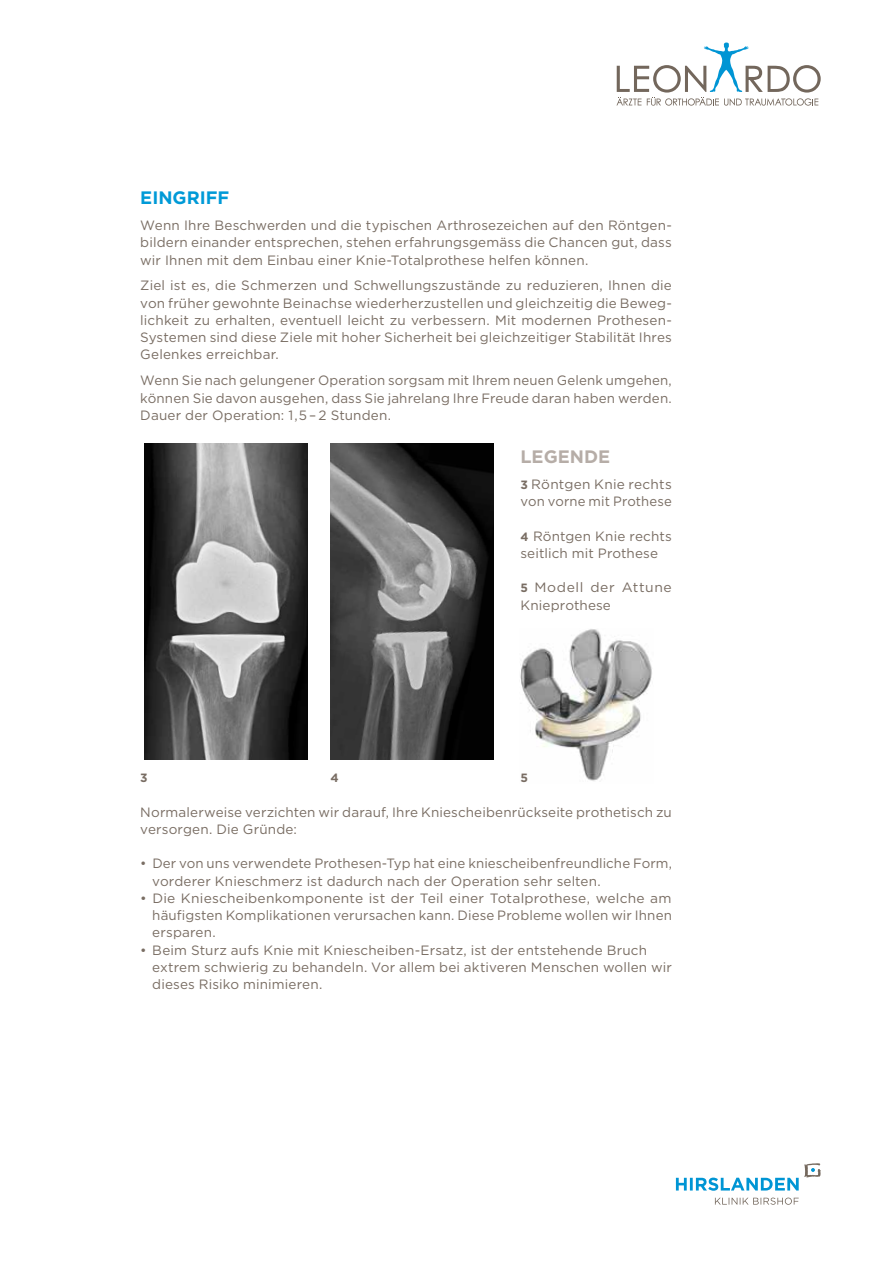
<style>
.page{position:relative;width:893px;height:1263px;background:#fff}
.page>*{position:absolute;margin:0;border:0;box-sizing:border-box;transform-origin:0 0}
.t1{font:700 18px "Gotham";color:#009ad7}
.t2{font:700 18px "Gotham";color:#b6ada7}
.t3{font:13.5px/17.2px "Gotham";letter-spacing:.01em;color:#796d63}
.t4{font:700 12px "Gotham";color:#796d63}
.s1{font-weight:700;font-size:12px}
</style>
<div class="page">
<svg style="left:676px;top:1163px;width:145px;height:28px"></svg>
<svg style="left:715px;top:1197px;width:84px;height:8px"></svg>
<img style="left:520px;top:629px;width:132px;height:152px">
<img style="left:144px;top:444px;width:163px;height:316px">
<img style="left:330px;top:444px;width:163px;height:316px">
<svg style="left:616px;top:43px;width:205px;height:63px"></svg>
<h1 class="t1" style="left:140px;top:187px;width:91px">EINGRIFF</h1>
<p class="t3" style="left:140px;top:216px;width:533px;text-align:justify">Wenn Ihre Beschwerden und die typischen Arthrosezeichen auf den Röntgen&shy;bildern einander entsprechen, stehen erfahrungsgemäss die Chancen gut, dass wir Ihnen mit dem Einbau einer Knie-Totalprothese helfen können.</p>
<p class="t3" style="left:140px;top:277px;width:533px;text-align:justify">Ziel ist es, die Schmerzen und Schwellungszustände zu reduzieren, Ihnen die von früher gewohnte Beinachse wiederherzustellen und gleichzeitig die Beweg&shy;lichkeit zu erhalten, eventuell leicht zu verbessern. Mit modernen Prothesen-Systemen sind diese Ziele mit hoher Sicherheit bei gleichzeitiger Stabilität Ihres Gelenkes erreichbar.</p>
<p class="t3" style="left:140px;top:372px;width:533px;text-align:justify">Wenn Sie nach gelungener Operation sorgsam mit Ihrem neuen Gelenk umgehen, können Sie davon ausgehen, dass Sie jahrelang Ihre Freude daran haben werden.<br>Dauer der Operation: 1,5 – 2 Stunden.</p>
<h1 class="t2" style="left:520px;top:446px;width:91px">LEGENDE</h1>
<p class="t3" style="left:520px;top:475px;width:153px"><span class="s1">3</span> Röntgen Knie rechts von vorne mit Prothese</p>
<p class="t3" style="left:520px;top:527px;width:153px"><span class="s1">4</span> Röntgen Knie rechts seitlich mit Prothese</p>
<p class="t3" style="left:520px;top:579px;width:153px"><span class="s1">5</span> Modell der Attune<br>Knieprothese</p>
<p class="t4" style="left:140px;top:771px;width:9px">3</p>
<p class="t4" style="left:330px;top:771px;width:10px">4</p>
<p class="t4" style="left:520px;top:771px;width:9px">5</p>
<p class="t3" style="left:140px;top:803px;width:533px">Normalerweise verzichten wir darauf, Ihre Kniescheibenrückseite prothetisch zu versorgen. Die Gründe:</p>
<p class="t3" style="left:152px;top:855px;width:521px;text-indent:-12px">• Der von uns verwendete Prothesen-Typ hat eine kniescheibenfreundliche Form, vorderer Knieschmerz ist dadurch nach der Operation sehr selten.</p>
<p class="t3" style="left:152px;top:889px;width:521px;text-align:justify;text-indent:-12px">• Die Kniescheibenkomponente ist der Teil einer Totalprothese, welche am häufigsten Komplikationen verursachen kann. Diese Probleme wollen wir Ihnen ersparen.</p>
<p class="t3" style="left:152px;top:941px;width:521px;text-indent:-12px">• Beim Sturz aufs Knie mit Kniescheiben-Ersatz, ist der entstehende Bruch extrem schwierig zu behandeln. Vor allem bei aktiveren Menschen wollen wir dieses Risiko minimieren.</p>
</div>
